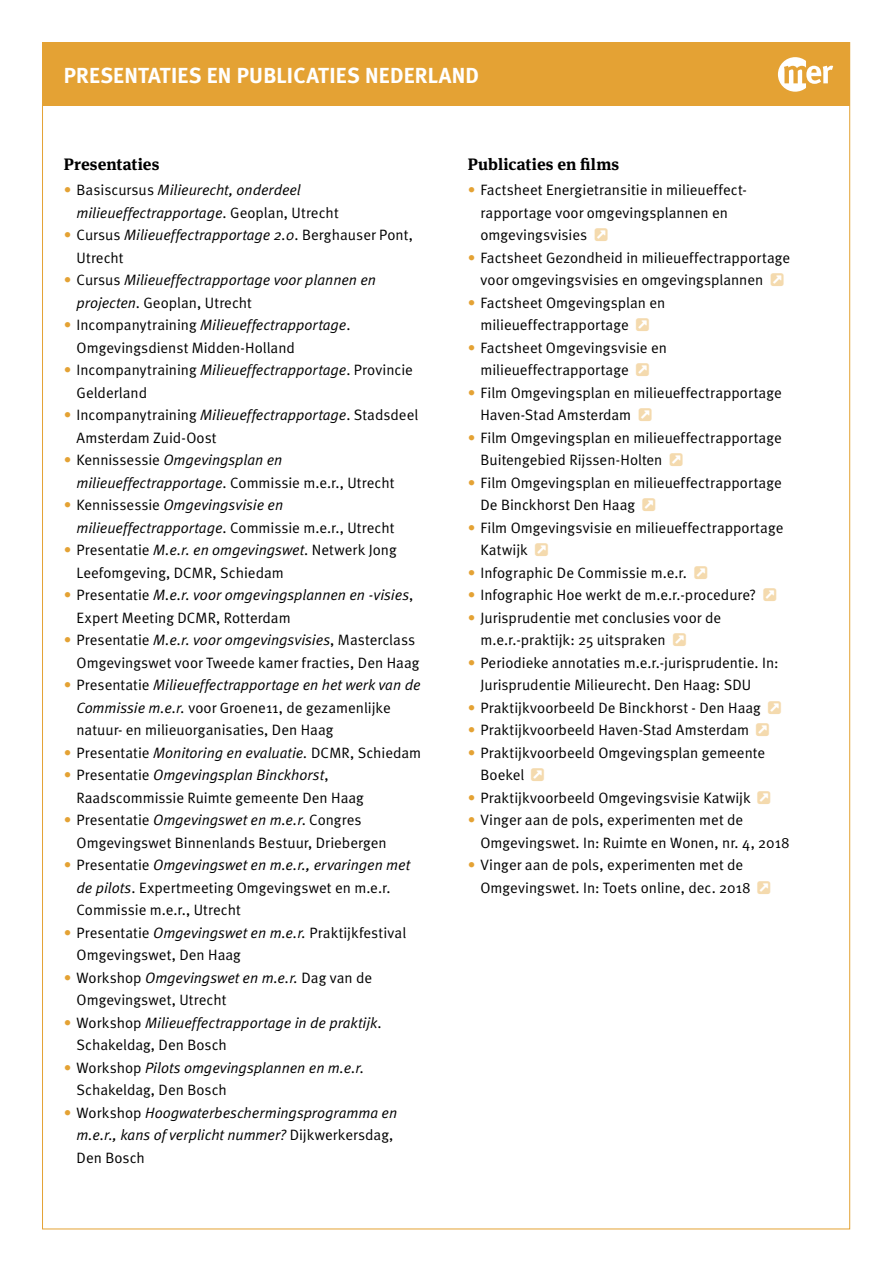
<style>
.page{position:relative;width:893px;height:1263px;background:#fff}
.page>*{position:absolute;margin:0;border:0;box-sizing:border-box;transform-origin:0 0}
.t1{font:21.75px "Meta Bold LF";letter-spacing:.01em;color:#fff}
.t2{font:700 16.5px "Meta Serif";letter-spacing:.005em;color:#000}
.t3{font:15px/22.5px "Meta Normal";color:#000}
.t4{font:italic 15px/22.5px "Meta Normal";color:#000}
.s1{font-style:normal;color:#e4a234}
.s2{font-style:normal}
.s3{color:#e4a234}
.s4{font-style:italic}
</style>
<div class="page">
<div style="left:43px;top:43px;width:807px;height:63px;background:#e4a234"></div>
<svg style="left:778px;top:57px;width:55px;height:35px"></svg>
<h1 class="t1" style="left:64px;top:62px;width:417px">PRESENTATIES EN PUBLICATIES NEDERLAND</h1>
<p class="t2" style="left:64px;top:150px;width:97px">Presentaties</p>
<p class="t4" style="left:77px;top:179px;width:264px;text-indent:-13px"><span class="s1">•</span> <span class="s2">Basiscursus</span> Milieurecht, onderdeel milieueffectrapportage<span class="s2">. Geoplan, Utrecht</span></p>
<p class="t3" style="left:77px;top:224px;width:338px;text-indent:-13px"><span class="s3">•</span> Cursus <span class="s4">Milieueffectrapportage 2.0</span>. Berghauser Pont,<br>Utrecht</p>
<p class="t4" style="left:77px;top:269px;width:301px;text-indent:-13px"><span class="s1">•</span> <span class="s2">Cursus</span> Milieueffectrapportage voor plannen en projecten<span class="s2">. Geoplan, Utrecht</span></p>
<p class="t3" style="left:77px;top:314px;width:275px;text-indent:-13px"><span class="s3">•</span> Incompanytraining <span class="s4">Milieueffectrapportage</span>.<br>Omgevingsdienst Midden-Holland</p>
<p class="t3" style="left:77px;top:359px;width:338px;text-indent:-13px"><span class="s3">•</span> Incompanytraining <span class="s4">Milieueffectrapportage</span>. Provincie<br>Gelderland</p>
<p class="t3" style="left:77px;top:404px;width:343px;text-indent:-13px"><span class="s3">•</span> Incompanytraining <span class="s4">Milieueffectrapportage</span>. Stadsdeel<br>Amsterdam Zuid-Oost</p>
<p class="t4" style="left:77px;top:449px;width:319px;text-indent:-13px"><span class="s1">•</span> <span class="s2">Kennissessie</span> Omgevingsplan en milieueffectrapportage<span class="s2">. Commissie m.e.r., Utrecht</span></p>
<p class="t4" style="left:77px;top:494px;width:319px;text-indent:-13px"><span class="s1">•</span> <span class="s2">Kennissessie</span> Omgevingsvisie en milieueffectrapportage<span class="s2">. Commissie m.e.r., Utrecht</span></p>
<p class="t3" style="left:77px;top:539px;width:322px;text-indent:-13px"><span class="s3">•</span> Presentatie <span class="s4">M.e.r. en omgevingswet</span>. Netwerk Jong<br>Leefomgeving, DCMR, Schiedam</p>
<p class="t3" style="left:77px;top:584px;width:338px;text-indent:-13px"><span class="s3">•</span> Presentatie <span class="s4">M.e.r. voor omgevingsplannen en -visies</span>,<br>Expert Meeting DCMR, Rotterdam</p>
<p class="t3" style="left:64px;top:629px;width:357px;text-align:right"><span class="s3">•</span> Presentatie <span class="s4">M.e.r. voor omgevingsvisies</span>, Masterclass<br>Omgevingswet voor Tweede kamer fracties, Den Haag</p>
<p class="t3" style="left:77px;top:674px;width:345px;text-indent:-13px"><span class="s3">•</span> Presentatie <span class="s4">Milieueffectrapportage en het werk van de<br>Commissie m.e.r.</span> voor Groene11, de gezamenlijke natuur- en milieuorganisaties, Den Haag</p>
<p class="t3" style="left:64px;top:741px;width:359px"><span class="s3">•</span> Presentatie <span class="s4">Monitoring en evaluatie.</span> DCMR, Schiedam</p>
<p class="t3" style="left:77px;top:764px;width:289px;text-indent:-13px"><span class="s3">•</span> Presentatie <span class="s4">Omgevingsplan Binckhorst</span>,<br>Raadscommissie Ruimte gemeente Den Haag</p>
<p class="t3" style="left:77px;top:809px;width:312px;text-indent:-13px"><span class="s3">•</span> Presentatie <span class="s4">Omgevingswet en m.e.r</span>. Congres<br>Omgevingswet Binnenlands Bestuur, Driebergen</p>
<p class="t3" style="left:77px;top:854px;width:335px;text-indent:-13px"><span class="s3">•</span> Presentatie <span class="s4">Omgevingswet en m.e.r., ervaringen met de pilots</span>. Expertmeeting Omgevingswet en m.e.r.<br>Commissie m.e.r., Utrecht</p>
<p class="t3" style="left:77px;top:921px;width:331px;text-indent:-13px"><span class="s3">•</span> Presentatie <span class="s4">Omgevingswet en m.e.r.</span> Praktijkfestival<br>Omgevingswet, Den Haag</p>
<p class="t3" style="left:77px;top:966px;width:297px;text-indent:-13px"><span class="s3">•</span> Workshop <span class="s4">Omgevingswet en m.e.r.</span> Dag van de<br>Omgevingswet, Utrecht</p>
<p class="t4" style="left:77px;top:1011px;width:307px;text-indent:-13px"><span class="s1">•</span> <span class="s2">Workshop</span> Milieueffectrapportage in de praktijk<span class="s2">.<br>Schakeldag, Den Bosch</span></p>
<p class="t4" style="left:77px;top:1056px;width:289px;text-indent:-13px"><span class="s1">•</span> <span class="s2">Workshop</span> Pilots omgevingsplannen en m.e.r.<br><span class="s2">Schakeldag, Den Bosch</span></p>
<p class="t4" style="left:77px;top:1101px;width:322px;text-indent:-13px"><span class="s1">•</span> <span class="s2">Workshop</span> Hoogwaterbeschermingsprogramma en m.e.r., kans of verplicht nummer? <span class="s2">Dijkwerkersdag,<br>Den Bosch</span></p>
<p class="t2" style="left:468px;top:150px;width:153px">Publicaties en films</p>
<p class="t3" style="left:480px;top:179px;width:268px;text-indent:-13px"><span class="s3">•</span> Factsheet Energietransitie in milieueffect&shy;rapportage voor omgevingsplannen en omgevingsvisies</p>
<p class="t3" style="left:480px;top:246px;width:311px;text-indent:-13px"><span class="s3">•</span> Factsheet Gezondheid in milieueffectrapportage voor omgevingsvisies en omgevingsplannen</p>
<p class="t3" style="left:480px;top:291px;width:186px;text-indent:-13px"><span class="s3">•</span> Factsheet Omgevingsplan en milieueffectrapportage</p>
<p class="t3" style="left:480px;top:336px;width:188px;text-indent:-13px"><span class="s3">•</span> Factsheet Omgevingsvisie en milieueffectrapportage</p>
<p class="t3" style="left:480px;top:381px;width:303px;text-indent:-13px"><span class="s3">•</span> Film Omgevingsplan en milieueffectrapportage<br>Haven-Stad Amsterdam</p>
<p class="t3" style="left:480px;top:426px;width:303px;text-indent:-13px"><span class="s3">•</span> Film Omgevingsplan en milieueffectrapportage<br>Buitengebied Rijssen-Holten</p>
<p class="t3" style="left:480px;top:471px;width:303px;text-indent:-13px"><span class="s3">•</span> Film Omgevingsplan en milieueffectrapportage<br>De Binckhorst Den Haag</p>
<p class="t3" style="left:480px;top:516px;width:304px;text-indent:-13px"><span class="s3">•</span> Film Omgevingsvisie en milieueffectrapportage<br>Katwijk</p>
<p class="t3" style="left:468px;top:561px;width:221px"><span class="s3">•</span> Infographic De Commissie m.e.r.</p>
<p class="t3" style="left:468px;top:584px;width:290px"><span class="s3">•</span> Infographic Hoe werkt de m.e.r.-procedure?</p>
<p class="t3" style="left:480px;top:606px;width:242px;text-indent:-13px"><span class="s3">•</span> Jurisprudentie met conclusies voor de m.e.r.-praktijk: 25 uitspraken</p>
<p class="t3" style="left:480px;top:651px;width:300px;text-indent:-13px"><span class="s3">•</span> Periodieke annotaties m.e.r.-jurisprudentie. In:<br>Jurisprudentie Milieurecht. Den Haag: SDU</p>
<p class="t3" style="left:468px;top:696px;width:295px"><span class="s3">•</span> Praktijkvoorbeeld De Binckhorst - Den Haag</p>
<p class="t3" style="left:468px;top:719px;width:283px"><span class="s3">•</span> Praktijkvoorbeeld Haven-Stad Amsterdam</p>
<p class="t3" style="left:480px;top:741px;width:286px;text-indent:-13px"><span class="s3">•</span> Praktijkvoorbeeld Omgevingsplan gemeente<br>Boekel</p>
<p class="t3" style="left:468px;top:786px;width:284px"><span class="s3">•</span> Praktijkvoorbeeld Omgevingsvisie Katwijk</p>
<p class="t3" style="left:480px;top:809px;width:311px;text-indent:-13px"><span class="s3">•</span> Vinger aan de pols, experimenten met de<br>Omgevingswet. In: Ruimte en Wonen, nr. 4, 2018</p>
<p class="t3" style="left:480px;top:854px;width:272px;text-indent:-13px"><span class="s3">•</span> Vinger aan de pols, experimenten met de<br>Omgevingswet. In: Toets online, dec. 2018</p>
</div>
